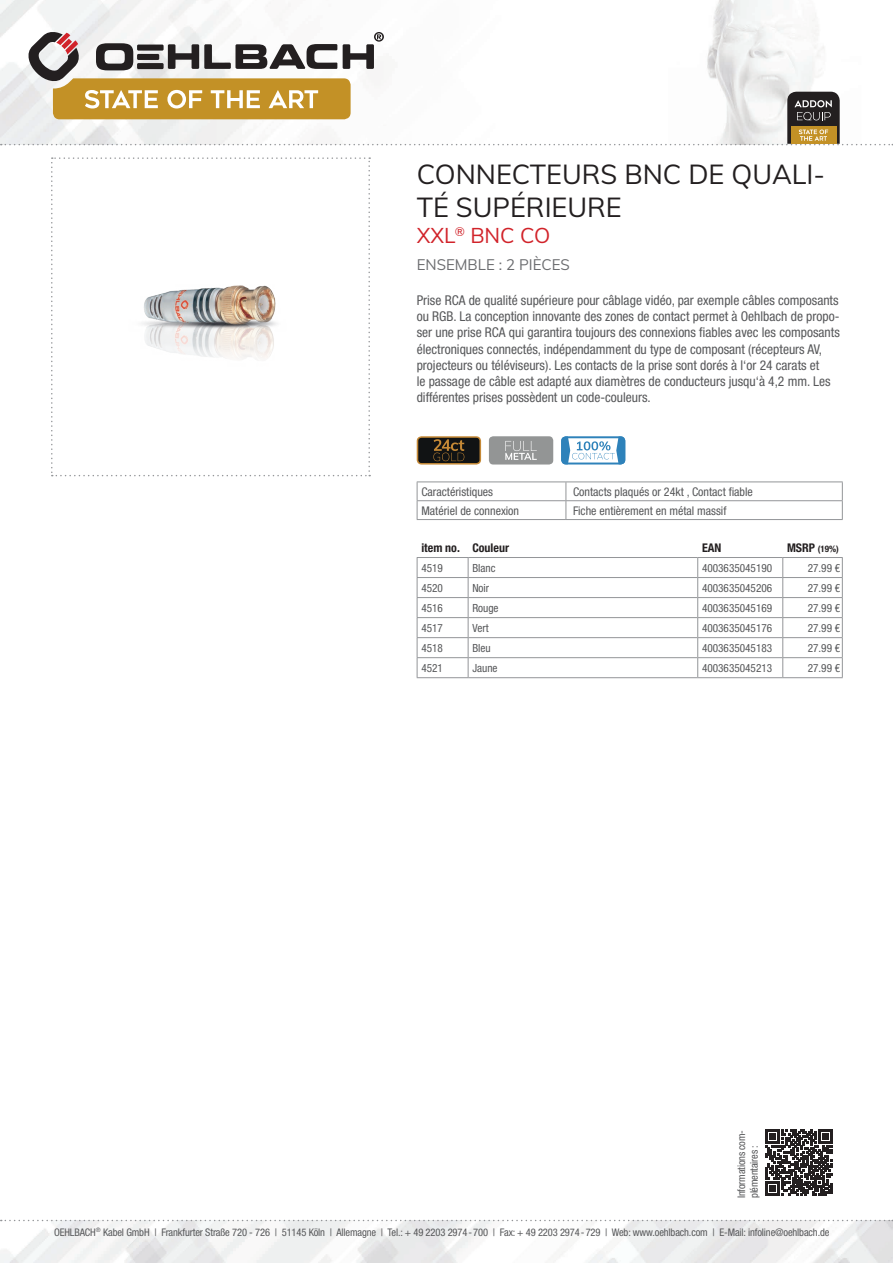
<style>
.page{position:relative;width:893px;height:1263px;background:#fff}
.page>*{position:absolute;margin:0;border:0;box-sizing:border-box;transform-origin:0 0}
.t1{font:27px/32.4px "Muli";color:#231f20}
.t2{font:21px "Muli";color:#d1232a}
.t3{font:15px "Muli";color:#6c6d70}
.t4{font:condensed 13.5px/16.2px "Helvetica Neue LTW1 G";color:#57585a}
.t5{font:condensed 12px "Helvetica Neue LTW1 G";color:#57585a}
.t6{font:700 condensed 12px "Helvetica Neue LTW1 G";color:#231f20}
.t7{font:condensed 11.25px "Helvetica Neue LTW1 G";color:#57585a}
.t8{font:condensed 10.5px/12.6px "Helvetica Neue LTW1 G";letter-spacing:-.01em;color:#57585a}
.t9{font:700 condensed 9px "Helvetica Neue LTW1 G";color:#231f20}
.s1{font-size:12px}
</style>
<div class="page">
<img style="left:0;top:1220px;width:893px;height:43px">
<img style="left:0;top:0;width:818px;height:145px">
<svg style="left:1px;top:1220px;width:892px;height:1px"></svg>
<svg style="left:51px;top:157px;width:319px;height:319px"></svg>
<svg style="left:417px;top:436px;width:64px;height:28px;background:#3e321f"></svg>
<div style="left:489px;top:436px;width:64px;height:28px;background:#939595;border-radius:4px"></div>
<svg style="left:505px;top:441px;width:32px;height:19px"></svg>
<svg style="left:561px;top:436px;width:64px;height:28px"></svg>
<svg style="left:766px;top:1129px;width:66px;height:67px"></svg>
<svg style="left:1px;top:31px;width:892px;height:114px"></svg>
<svg style="left:417px;top:558px;width:426px;height:119px"></svg>
<hr style="left:417px;top:677px;width:51px;height:1px;background:#939598">
<hr style="left:468px;top:677px;width:230px;height:1px;background:#939598">
<hr style="left:698px;top:677px;width:85px;height:1px;background:#939598">
<hr style="left:783px;top:677px;width:60px;height:1px;background:#939598">
<hr style="left:417px;top:557px;width:51px;height:1px;background:#939598">
<hr style="left:468px;top:557px;width:230px;height:1px;background:#939598">
<hr style="left:698px;top:557px;width:85px;height:1px;background:#939598">
<hr style="left:783px;top:557px;width:60px;height:1px;background:#939598">
<hr style="left:417px;top:481px;width:149px;height:1px;background:#939598">
<hr style="left:566px;top:481px;width:277px;height:1px;background:#939598">
<svg style="left:417px;top:482px;width:426px;height:37px"></svg>
<hr style="left:417px;top:519px;width:149px;height:1px;background:#939598">
<hr style="left:566px;top:519px;width:277px;height:1px;background:#939598">
<h1 class="t1" style="left:417px;top:157px;width:410px">CONNECTEURS BNC DE QUALI-<br>TÉ SUPÉRIEURE</h1>
<h2 class="t2" style="left:417px;top:221px;width:135px">XXL<sup>®</sup> BNC CO</h2>
<p class="t3" style="left:417px;top:254px;width:154px">ENSEMBLE : 2 PIÈCES</p>
<p class="t4" style="left:417px;top:292px;width:425px">Prise RCA de qualité supérieure pour câblage vidéo, par exemple câbles composants ou RGB. La conception innovante des zones de contact permet à Oehlbach de propo&shy;ser une prise RCA qui garantira toujours des connexions fiables avec les composants électroniques connectés, indépendamment du type de composant (récepteurs AV, projecteurs ou téléviseurs). Les contacts de la prise sont dorés à l‘or 24 carats et<br>le passage de câble est adapté aux diamètres de conducteurs jusqu‘à 4,2 mm. Les différentes prises possèdent un code-couleurs.</p>
<p class="t5" style="left:421px;top:485px;width:73px">Caractéristiques</p>
<p class="t5" style="left:573px;top:485px;width:181px">Contacts plaqués or 24kt , Contact fiable</p>
<p class="t5" style="left:421px;top:504px;width:99px">Matériel de connexion</p>
<p class="t5" style="left:573px;top:504px;width:155px">Fiche entièrement en métal massif</p>
<p class="t6" style="left:421px;top:540px;width:89px">item no. Couleur</p>
<p class="t6" style="left:702px;top:540px;width:21px">EAN</p>
<p class="t9" style="left:787px;top:543px;width:53px"><span class="s1">MSRP</span> (19%)</p>
<p class="t7" style="left:421px;top:561px;width:23px">4519</p>
<p class="t7" style="left:472px;top:561px;width:25px">Blanc</p>
<p class="t7" style="left:702px;top:561px;width:72px">4003635045190</p>
<p class="t7" style="left:808px;top:561px;width:34px">27.99 €</p>
<p class="t7" style="left:421px;top:581px;width:23px">4520</p>
<p class="t7" style="left:472px;top:581px;width:18px">Noir</p>
<p class="t7" style="left:702px;top:581px;width:72px">4003635045206</p>
<p class="t7" style="left:808px;top:581px;width:34px">27.99 €</p>
<p class="t7" style="left:421px;top:601px;width:23px">4516</p>
<p class="t7" style="left:472px;top:601px;width:28px">Rouge</p>
<p class="t7" style="left:702px;top:601px;width:72px">4003635045169</p>
<p class="t7" style="left:808px;top:601px;width:34px">27.99 €</p>
<p class="t7" style="left:421px;top:621px;width:23px">4517</p>
<p class="t7" style="left:472px;top:621px;width:18px">Vert</p>
<p class="t7" style="left:702px;top:621px;width:72px">4003635045176</p>
<p class="t7" style="left:808px;top:621px;width:34px">27.99 €</p>
<p class="t7" style="left:421px;top:641px;width:23px">4518</p>
<p class="t7" style="left:472px;top:641px;width:20px">Bleu</p>
<p class="t7" style="left:702px;top:641px;width:72px">4003635045183</p>
<p class="t7" style="left:808px;top:641px;width:34px">27.99 €</p>
<p class="t7" style="left:421px;top:661px;width:23px">4521</p>
<p class="t7" style="left:472px;top:661px;width:27px">Jaune</p>
<p class="t7" style="left:702px;top:661px;width:72px">4003635045213</p>
<p class="t7" style="left:808px;top:661px;width:34px">27.99 €</p>
<p class="t8" style="left:735px;top:1198px;width:70px;rotate:-90deg">Informations com&shy;plémentaires :</p>
<p class="t8" style="left:54px;top:1226px;width:777px">OEHLBACH<sup>®</sup> Kabel GmbH | Frankfurter Straße 720 - 726 | 51145 Köln | Allemagne | Tel.: + 49 2203 2974-700 | Fax: + 49 2203 2974-729 | Web: www.oehlbach.com | E-Mail: infoline@oehlbach.de</p>
</div>
